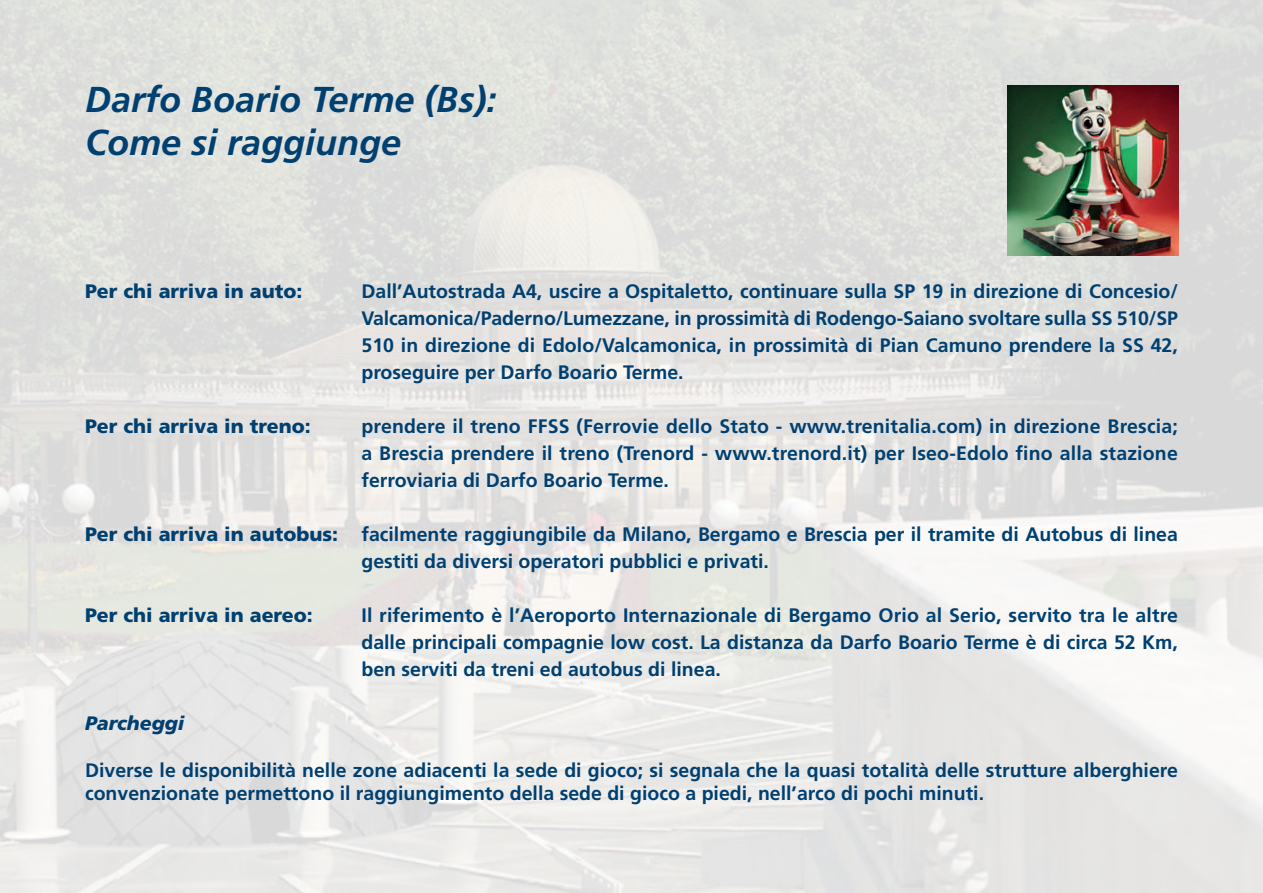
<style>
.page{position:relative;width:1263px;height:893px;background:#fff}
.page>*{position:absolute;margin:0;border:0;box-sizing:border-box;transform-origin:0 0}
.t1{font:italic 700 36px/43.2px "Frutiger LT Std";color:#004071}
.t2{font:700 19.5px/27px "Frutiger LT Std";color:#004071;text-align:justify}
.t3{font:900 19.5px "Frutiger LT Std";color:#004071}
.t4{font:italic 900 19.5px "Frutiger LT Std";color:#004071}
.s1{font-weight:900}
</style>
<div class="page">
<img style="left:0;top:0;width:1263px;height:893px">
<img style="left:1008px;top:85px;width:170px;height:170px">
<h1 class="t1" style="left:85px;top:81px;width:413px">Darfo Boario Terme (Bs):<br>Come si raggiunge</h1>
<p class="t3" style="left:85px;top:284px;width:219px">Per chi arriva in auto:</p>
<p class="t2" style="left:361px;top:280px;width:818px">Dall’Autostrada A4, uscire a Ospitaletto, continuare sulla SP 19 in direzione di Concesio/ Valcamonica/Paderno/Lumezzane, in prossimità di Rodengo-Saiano svoltare sulla SS 510/SP 510 in direzione di Edolo/Valcamonica, in prossimità di Pian Camuno prendere la SS 42, proseguire per Darfo Boario Terme.</p>
<p class="t3" style="left:85px;top:419px;width:227px">Per chi arriva in treno:</p>
<p class="t2" style="left:361px;top:415px;width:818px">prendere il treno FFSS (Ferrovie dello Stato - www.trenitalia.com) in direzione Brescia; a Brescia prendere il treno (Trenord - www.trenord.it) per Iseo-Edolo fino alla stazione ferroviaria di Darfo Boario Terme.</p>
<p class="t2" style="left:361px;top:523px;width:818px;text-indent:-276px"><span class="s1">Per chi arriva in autobus:</span> facilmente raggiungibile da Milano, Bergamo e Brescia per il tramite di Autobus di linea gestiti da diversi operatori pubblici e privati.</p>
<p class="t3" style="left:85px;top:608px;width:229px">Per chi arriva in aereo:</p>
<p class="t2" style="left:361px;top:604px;width:818px">Il riferimento è l’Aeroporto Internazionale di Bergamo Orio al Serio, servito tra le altre dalle principali compagnie low cost. La distanza da Darfo Boario Terme è di circa 52 Km, ben serviti da treni ed autobus di linea.</p>
<p class="t4" style="left:85px;top:712px;width:101px">Parcheggi</p>
<p class="t2" style="left:85px;top:760px;width:1094px;line-height:23.4px">Diverse le disponibilità nelle zone adiacenti la sede di gioco; si segnala che la quasi totalità delle strutture alberghiere convenzionate permettono il raggiungimento della sede di gioco a piedi, nell’arco di pochi minuti.</p>
</div>
